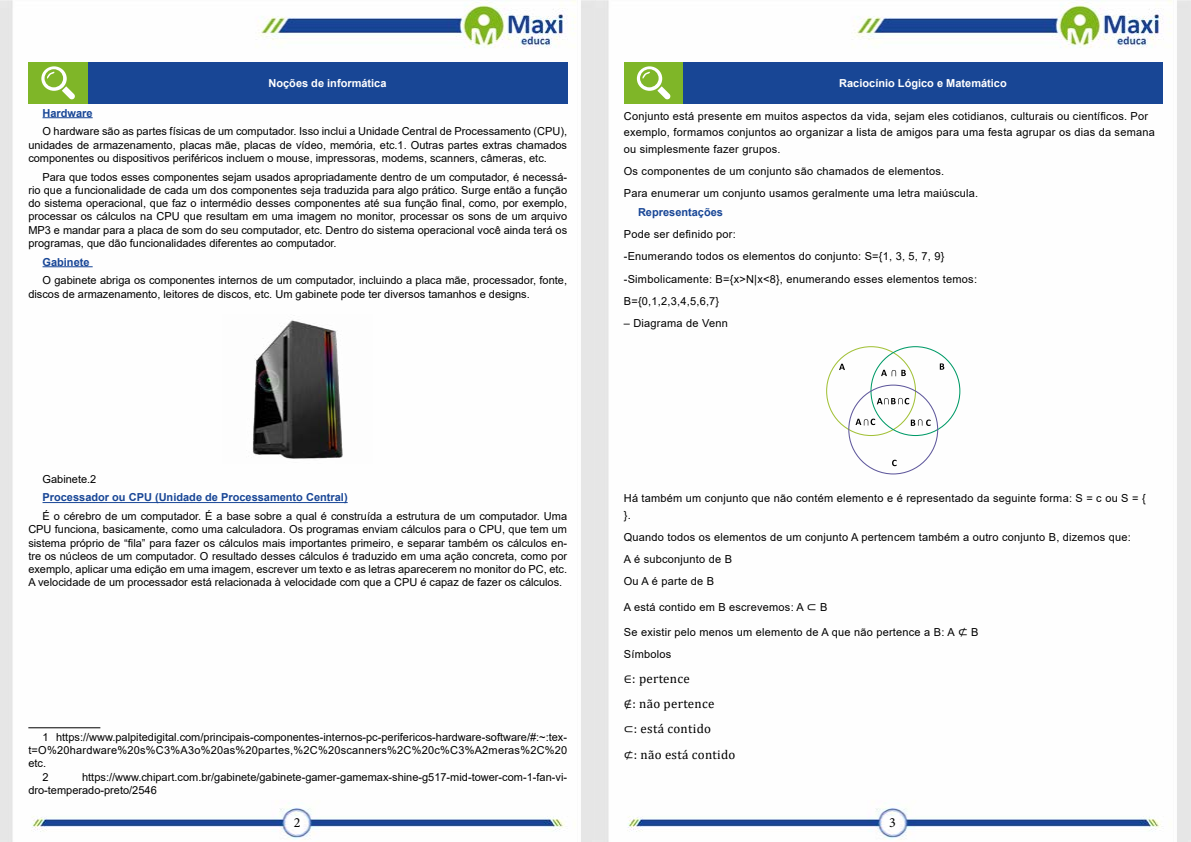
<style>
.page{position:relative;width:1191px;height:842px;background:#fff}
.page>*{position:absolute;margin:0;border:0;box-sizing:border-box;transform-origin:0 0}
.t1{font:14px "Minion Pro";color:#000}
.t2{font:13px/25.2px "Cambria Math";letter-spacing:.02em;color:#000}
.t3{font:11px/13.2px "Arial";letter-spacing:.02em;color:#000}
.t4{font:11px/13.2px "Arial";color:#000}
.t5{font:700 11px "Arial";color:#184696}
.t6{font:700 11px "Arial";color:#fff}
.s1{font-family:"Cambria Math";font-size:13px}
</style>
<div class="page">
<img style="left:0;top:0;width:1191px;height:842px">
<hr style="left:43px;top:117px;width:50px;height:1px;background:#184696">
<hr style="left:43px;top:266px;width:50px;height:1px;background:#184696">
<hr style="left:43px;top:502px;width:305px;height:1px;background:#184696">
<div style="left:28px;top:62px;width:60px;height:41px;background:#7fb628"></div>
<div style="left:88px;top:62px;width:479px;height:41px;background:#184695"></div>
<svg style="left:41px;top:66px;width:34px;height:34px"></svg>
<img style="left:223px;top:314px;width:149px;height:150px">
<hr style="left:28px;top:727px;width:72px;height:1px;background:#000">
<div style="left:624px;top:62px;width:59px;height:41px;background:#7fb628"></div>
<div style="left:683px;top:62px;width:479px;height:41px;background:#184695"></div>
<svg style="left:637px;top:66px;width:33px;height:34px"></svg>
<svg style="left:839px;top:364px;width:6px;height:6px"></svg>
<svg style="left:939px;top:363px;width:5px;height:7px"></svg>
<svg style="left:892px;top:460px;width:4px;height:6px"></svg>
<svg style="left:881px;top:370px;width:25px;height:6px"></svg>
<svg style="left:877px;top:398px;width:32px;height:6px"></svg>
<svg style="left:855px;top:419px;width:20px;height:7px"></svg>
<svg style="left:910px;top:419px;width:20px;height:7px"></svg>
<p class="t6" style="left:268px;top:75px;width:119px">Noções de informática</p>
<p class="t5" style="left:43px;top:105px;width:52px">Hardware</p>
<p class="t3" style="left:28px;top:125px;width:540px;text-align:justify;text-indent:14px">O hardware são as partes físicas de um computador. Isso inclui a Unidade Central de Processamento (CPU), unidades de armazenamento, placas mãe, placas de vídeo, memória, etc.1. Outras partes extras chamados componentes ou dispositivos periféricos incluem o mouse, impressoras, modems, scanners, câmeras, etc.</p>
<p class="t3" style="left:28px;top:170px;width:540px;text-align:justify;text-indent:14px">Para que todos esses componentes sejam usados apropriadamente dentro de um computador, é necessá&shy;rio que a funcionalidade de cada um dos componentes seja traduzida para algo prático. Surge então a função do sistema operacional, que faz o intermédio desses componentes até sua função final, como, por exemplo, processar os cálculos na CPU que resultam em uma imagem no monitor, processar os sons de um arquivo MP3 e mandar para a placa de som do seu computador, etc. Dentro do sistema operacional você ainda terá os programas, que dão funcionalidades diferentes ao computador.</p>
<p class="t5" style="left:43px;top:254px;width:49px">Gabinete</p>
<p class="t4" style="left:28px;top:274px;width:540px;text-indent:14px">O gabinete abriga os componentes internos de um computador, incluindo a placa mãe, processador, fonte, discos de armazenamento, leitores de discos, etc. Um gabinete pode ter diversos tamanhos e designs.</p>
<p class="t6" style="left:839px;top:75px;width:169px">Raciocínio Lógico e Matemático</p>
<p class="t3" style="left:624px;top:108px;width:532px;line-height:16.5px">Conjunto está presente em muitos aspectos da vida, sejam eles cotidianos, culturais ou científicos. Por exemplo, formamos conjuntos ao organizar a lista de amigos para uma festa agrupar os dias da semana ou simplesmente fazer grupos.</p>
<p class="t3" style="left:624px;top:160px;width:356px;line-height:22.2px">Os componentes de um conjunto são chamados de elementos.<br>Para enumerar um conjunto usamos geralmente uma letra maiúscula.</p>
<p class="t5" style="left:638px;top:204px;width:86px">Representações</p>
<p class="t3" style="left:624px;top:223px;width:355px;line-height:22.2px">Pode ser definido por:<br>-Enumerando todos os elementos do conjunto: S={1, 3, 5, 7, 9} -Simbolicamente: B={x&gt;N|x&lt;8}, enumerando esses elementos temos:<br>B={0,1,2,3,4,5,6,7}</p>
<p class="t3" style="left:624px;top:316px;width:106px">– Diagrama de Venn</p>
<p class="t4" style="left:43px;top:472px;width:55px">Gabinete.2</p>
<p class="t5" style="left:43px;top:490px;width:307px">Processador ou CPU (Unidade de Processamento Central)</p>
<p class="t3" style="left:28px;top:510px;width:540px;text-align:justify;text-indent:14px">É o cérebro de um computador. É a base sobre a qual é construída a estrutura de um computador. Uma CPU funciona, basicamente, como uma calculadora. Os programas enviam cálculos para o CPU, que tem um sistema próprio de “fila” para fazer os cálculos mais importantes primeiro, e separar também os cálculos en&shy;tre os núcleos de um computador. O resultado desses cálculos é traduzido em uma ação concreta, como por exemplo, aplicar uma edição em uma imagem, escrever um texto e as letras aparecerem no monitor do PC, etc.<br>A velocidade de um processador está relacionada à velocidade com que a CPU é capaz de fazer os cálculos.</p>
<p class="t4" style="left:43px;top:730px;width:526px">1 https://www.palpitedigital.com/principais-componentes-internos-pc-perifericos-hardware-software/#:~:tex-</p>
<p class="t3" style="left:28px;top:744px;width:540px">t=O%20hardware%20s%C3%A3o%20as%20partes,%2C%20scanners%2C%20c%C3%A2meras%2C%20</p>
<p class="t3" style="left:28px;top:757px;width:19px">etc.</p>
<p class="t3" style="left:43px;top:770px;width:8px">2</p>
<p class="t4" style="left:28px;top:770px;width:540px;text-indent:54px">https://www.chipart.com.br/gabinete/gabinete-gamer-gamemax-shine-g517-mid-tower-com-1-fan-vi&shy;dro-temperado-preto/2546</p>
<p class="t3" style="left:624px;top:490px;width:523px;line-height:16.5px">Há também um conjunto que não contém elemento e é representado da seguinte forma: S = c ou S = { }.</p>
<p class="t3" style="left:624px;top:526px;width:508px;line-height:22.2px">Quando todos os elementos de um conjunto A pertencem também a outro conjunto B, dizemos que:<br>A é subconjunto de B<br>Ou A é parte de B</p>
<p class="t3" style="left:624px;top:600px;width:205px">A está contido em B escrevemos: A <span class="s1">⊂</span> B</p>
<p class="t3" style="left:624px;top:621px;width:356px;line-height:22.2px">Se existir pelo menos um elemento de A que não pertence a B: A <span class="s1">⊄</span> B<br>Símbolos</p>
<p class="t2" style="left:624px;top:666px;width:113px">∈: pertence<br>∉: não pertence<br>⊂: está contido<br>⊄: não está contido</p>
<p class="t1" style="left:294px;top:813px;width:8px">2</p>
<p class="t1" style="left:889px;top:813px;width:8px">3</p>
</div>
